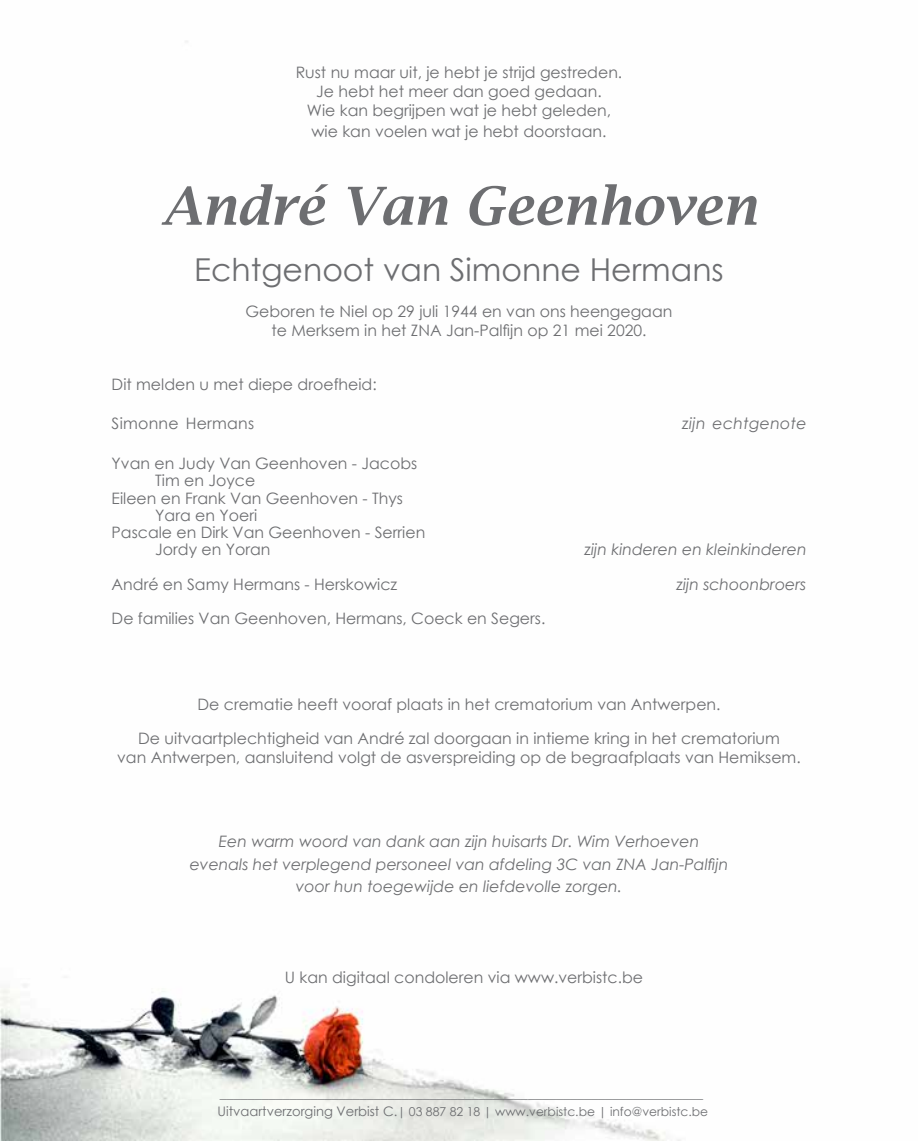
<style>
.page{position:relative;width:918px;height:1141px;background:#fff}
.page>*{position:absolute;margin:0;border:0;box-sizing:border-box;transform-origin:0 0}
.t1{font:italic 600 52.5px "Lucida Bright";color:#6d6e71}
.t2{font:31.5px "Century Gothic";color:#6d6e71}
.t3{font:15.75px/18.9px "Century Gothic";color:#6d6e71;text-align:center}
.t4{font:italic 15.75px/22.6px "Century Gothic";color:#6d6e71;text-align:center}
.t5{font:14px "Century Gothic";color:#6d6e71}
.t6{font:12.25px "Century Gothic";color:#6d6e71}
.s1{font-size:13.12px}
</style>
<div class="page">
<img style="left:0;top:41px;width:681px;height:1100px">
<p class="t3" style="left:296px;top:63px;width:328px">Rust nu maar uit, je hebt je strijd gestreden.<br>Je hebt het meer dan goed gedaan.<br>Wie kan begrijpen wat je hebt geleden,</p>
<p class="t3" style="left:311px;top:122px;width:296px">wie kan voelen wat je hebt doorstaan.</p>
<h1 class="t1" style="left:161px;top:176px;width:596px">André Van Geenhoven</h1>
<h2 class="t2" style="left:194px;top:247px;width:531px">Echtgenoot van Simonne Hermans</h2>
<p class="t3" style="left:246px;top:302px;width:428px">Geboren te Niel op 29 juli 1944 en van ons heengegaan te Merksem in het ZNA Jan-Palfijn op 21 mei 2020.</p>
<p class="t3" style="left:112px;top:374px;width:267px">Dit melden u met diepe droefheid:</p>
<p class="t3" style="left:112px;top:414px;width:144px">Simonne Hermans</p>
<p class="t4" style="left:682px;top:412px;width:126px">zijn echtgenote</p>
<p class="t3" style="left:112px;top:454px;width:307px">Yvan en Judy Van Geenhoven - Jacobs</p>
<p class="t3" style="left:155px;top:471px;width:101px">Tim en Joyce</p>
<p class="t3" style="left:112px;top:488px;width:293px">Eileen en Frank Van Geenhoven - Thys</p>
<p class="t3" style="left:155px;top:505px;width:103px">Yara en Yoeri</p>
<p class="t3" style="left:112px;top:523px;width:315px">Pascale en Dirk Van Geenhoven - Serrien</p>
<p class="t3" style="left:155px;top:540px;width:117px">Jordy en Yoran</p>
<p class="t4" style="left:584px;top:538px;width:224px">zijn kinderen en kleinkinderen</p>
<p class="t3" style="left:112px;top:574px;width:287px">André en Samy Hermans - Herskowicz</p>
<p class="t4" style="left:676px;top:573px;width:131px">zijn schoonbroers</p>
<p class="t3" style="left:112px;top:609px;width:435px">De families Van Geenhoven, Hermans, Coeck en Segers.</p>
<p class="t3" style="left:138px;top:686px;width:643px;line-height:34.5px">De crematie heeft vooraf plaats in het crematorium van Antwerpen.<br>De uitvaartplechtigheid van André zal doorgaan in intieme kring in het crematorium</p>
<p class="t3" style="left:117px;top:748px;width:685px">van Antwerpen, aansluitend volgt de asverspreiding op de begraafplaats van Hemiksem.</p>
<p class="t4" style="left:190px;top:830px;width:540px">Een warm woord van dank aan zijn huisarts Dr. Wim Verhoeven evenals het verplegend personeel van afdeling 3C van ZNA Jan-Palfijn voor hun toegewijde en liefdevolle zorgen.</p>
<p class="t3" style="left:285px;top:968px;width:360px">U kan digitaal condoleren via www.verbistc.be</p>
<p class="t5" style="left:220px;top:1083px;width:485px">_____________________________________________________________________</p>
<p class="t6" style="left:217px;top:1102px;width:492px"><span class="s1">Uitvaartverzorging Verbist C.</span>| 03 887 82 18 | www.verbistc.be | info@verbistc.be</p>
</div>
